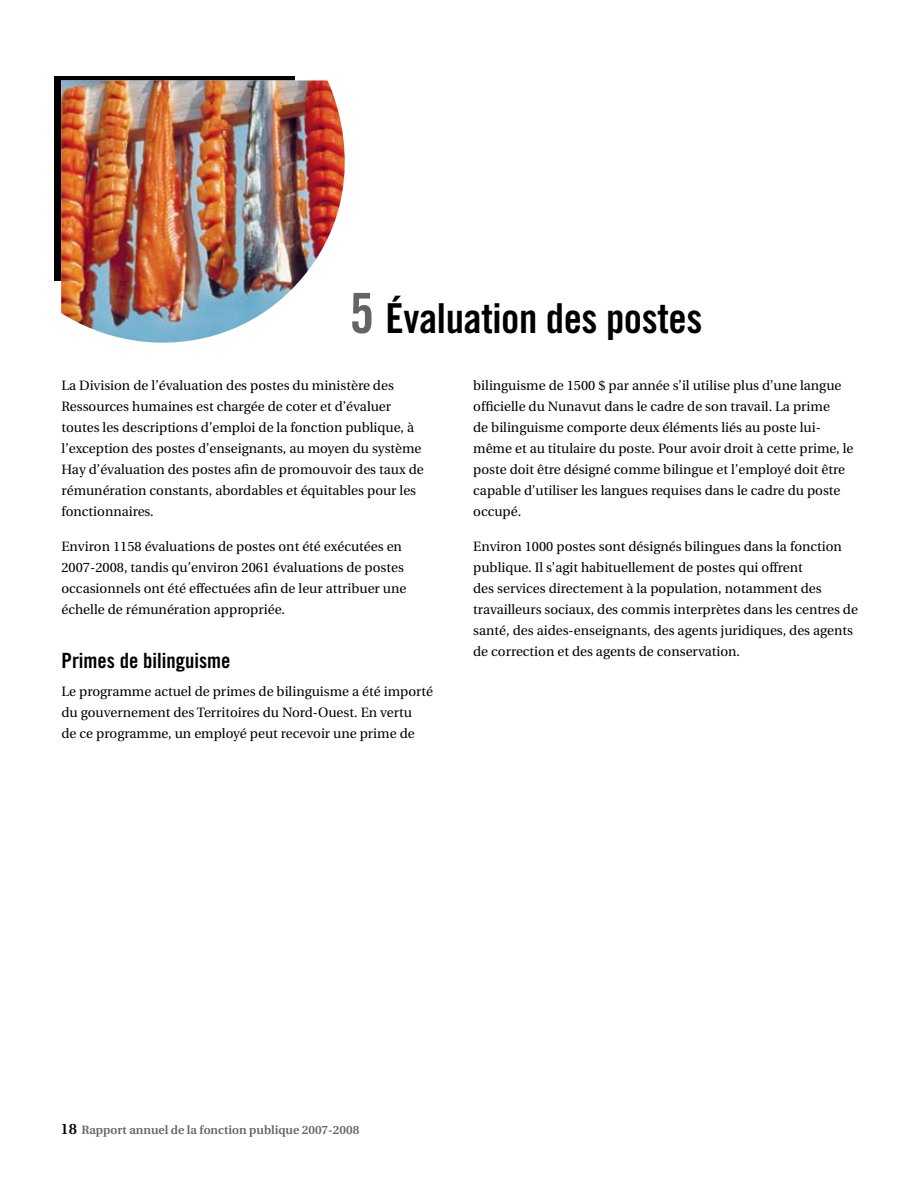
<style>
.page{position:relative;width:918px;height:1188px;background:#fff}
.page>*{position:absolute;margin:0;border:0;box-sizing:border-box;transform-origin:0 0}
.t1{font:41.25px "Trade Gothic Bold Cond Twenty";letter-spacing:-.01em;color:#000}
.t2{font:21px "Trade Gothic Bold Cond Twenty";color:#000}
.t3{font:13.5px/21px "Utopia";color:#000}
.t4{font:600 12px "Utopia";color:#636466}
.s1{font-size:55.5px;color:#636466}
.s2{font-size:15px;color:#000}
</style>
<div class="page">
<div style="left:54px;top:76px;width:240px;height:205px;background:#000"></div>
<img style="left:61px;top:80px;width:284px;height:263px">
<h1 class="t1" style="left:350px;top:293px;width:354px"><span class="s1">5</span> Évaluation des postes</h1>
<p class="t3" style="left:62px;top:375px;width:364px">La Division de l’évaluation des postes du ministère des Ressources humaines est chargée de coter et d’évaluer toutes les descriptions d’emploi de la fonction publique, à l’exception des postes d’enseignants, au moyen du système Hay d’évaluation des postes afin de promouvoir des taux de rémunération constants, abordables et équitables pour les fonctionnaires.</p>
<p class="t3" style="left:62px;top:536px;width:346px">Environ 1158 évaluations de postes ont été exécutées en 2007-2008, tandis qu’environ 2061 évaluations de postes occasionnels ont été effectuées afin de leur attribuer une échelle de rémunération appropriée.</p>
<h2 class="t2" style="left:62px;top:648px;width:171px">Primes de bilinguisme</h2>
<p class="t3" style="left:62px;top:681px;width:373px">Le programme actuel de primes de bilinguisme a été importé du gouvernement des Territoires du Nord-Ouest. En vertu<br>de ce programme, un employé peut recevoir une prime de</p>
<p class="t3" style="left:473px;top:375px;width:382px">bilinguisme de 1500 $ par année s’il utilise plus d’une langue officielle du Nunavut dans le cadre de son travail. La prime<br>de bilinguisme comporte deux éléments liés au poste lui&shy;même et au titulaire du poste. Pour avoir droit à cette prime, le poste doit être désigné comme bilingue et l’employé doit être capable d’utiliser les langues requises dans le cadre du poste occupé.</p>
<p class="t3" style="left:473px;top:536px;width:386px">Environ 1000 postes sont désignés bilingues dans la fonction publique. Il s’agit habituellement de postes qui offrent<br>des services directement à la population, notamment des travailleurs sociaux, des commis interprètes dans les centres de santé, des aides-enseignants, des agents juridiques, des agents de correction et des agents de conservation.</p>
<p class="t4" style="left:60px;top:1124px;width:300px"><span class="s2">1 8</span> Rapport annuel de la fonction publique 2007-2008</p>
</div>
